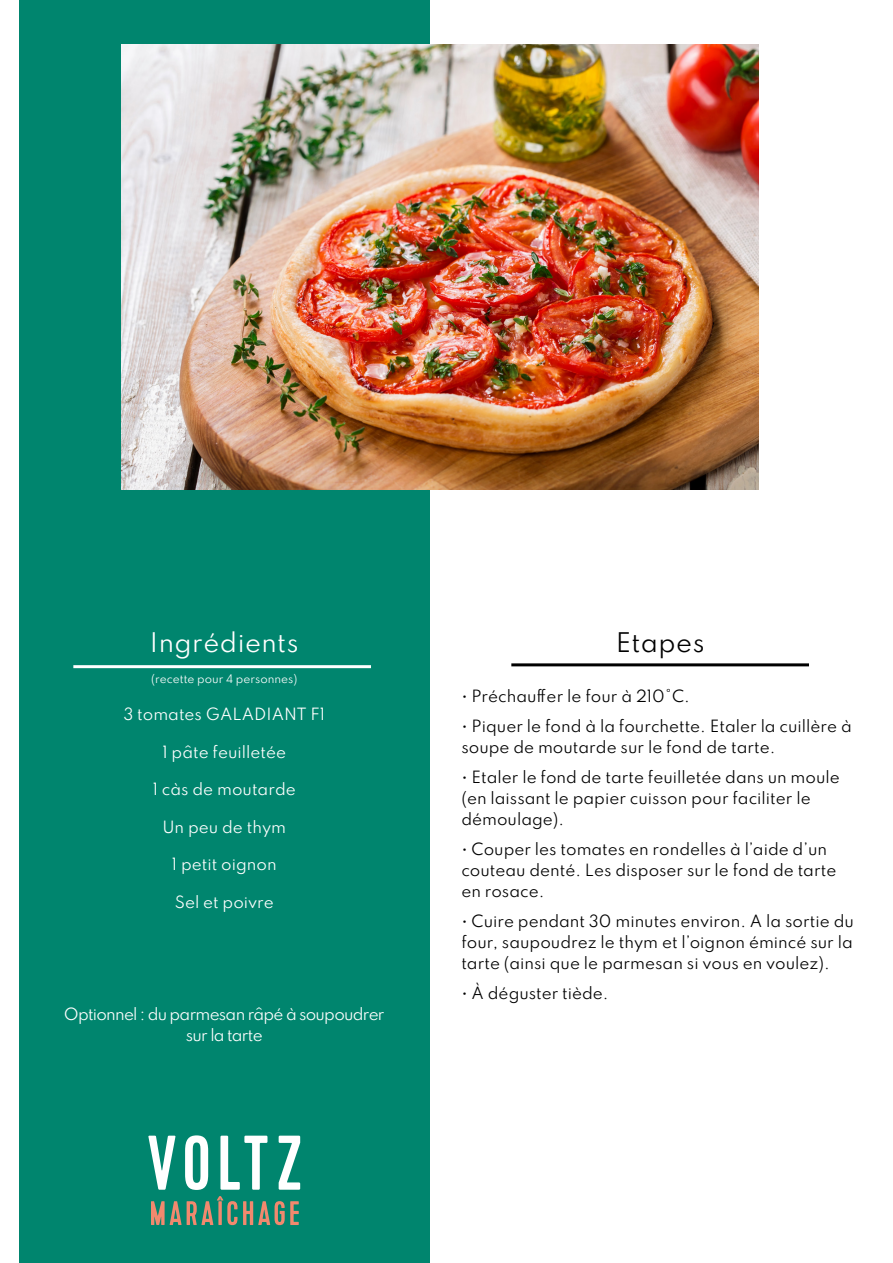
<style>
.page{position:relative;width:893px;height:1263px;background:#fff}
.page>*{position:absolute;margin:0;border:0;box-sizing:border-box;transform-origin:0 0}
.t1{font:24px "Spartan";letter-spacing:.02em;color:#fff}
.t2{font:24px "Spartan";letter-spacing:.02em;color:#000}
.t3{font:15px/21px "Spartan";color:#000}
.t4{font:15px "Spartan";color:#fff}
.t5{font:15px/21px "Spartan";letter-spacing:-.05em;color:#fff;text-align:center}
.t6{font:10.5px "Spartan";color:#fff}
</style>
<div class="page">
<div style="left:19px;top:0;width:410px;height:1263px;background:#00856e"></div>
<svg style="left:148px;top:1136px;width:28px;height:54px"></svg>
<svg style="left:185px;top:1135px;width:23px;height:55px"></svg>
<svg style="left:220px;top:1136px;width:47px;height:54px"></svg>
<svg style="left:279px;top:1136px;width:21px;height:54px"></svg>
<svg style="left:151px;top:1196px;width:86px;height:29px"></svg>
<svg style="left:243px;top:1201px;width:56px;height:24px"></svg>
<hr style="left:73px;top:665px;width:298px;height:3px;background:#fff">
<hr style="left:511px;top:663px;width:298px;height:3px;background:#000">
<img style="left:122px;top:44px;width:637px;height:446px">
<h1 class="t1" style="left:150px;top:624px;width:150px">Ingrédients</h1>
<p class="t6" style="left:151px;top:671px;width:148px">(recette pour 4 personnes)</p>
<p class="t4" style="left:123px;top:703px;width:203px">3 tomates GALADIANT F1</p>
<p class="t4" style="left:163px;top:740px;width:125px">1 pâte feuilletée</p>
<p class="t4" style="left:153px;top:778px;width:145px">1 càs de moutarde</p>
<p class="t4" style="left:162px;top:815px;width:125px">Un peu de thym</p>
<p class="t4" style="left:172px;top:853px;width:106px">1 petit oignon</p>
<p class="t4" style="left:175px;top:890px;width:101px">Sel et poivre</p>
<p class="t5" style="left:64px;top:1003px;width:322px">Optionnel : du parmesan râpé à soupoudrer sur la tarte</p>
<h1 class="t2" style="left:616px;top:624px;width:90px">Etapes</h1>
<p class="t3" style="left:461px;top:685px;width:230px">• Préchauffer le four à 210°C.</p>
<p class="t3" style="left:461px;top:715px;width:392px">• Piquer le fond à la fourchette. Etaler la cuillère à soupe de moutarde sur le fond de tarte.</p>
<p class="t3" style="left:461px;top:766px;width:380px">• Etaler le fond de tarte feuilletée dans un moule (en laissant le papier cuisson pour faciliter le démoulage).</p>
<p class="t3" style="left:461px;top:838px;width:376px">• Couper les tomates en rondelles à l’aide d’un couteau denté. Les disposer sur le fond de tarte en rosace.</p>
<p class="t3" style="left:461px;top:910px;width:394px;text-align:justify">• Cuire pendant 30 minutes environ. A la sortie du four, saupoudrez le thym et l’oignon émincé sur la tarte (ainsi que le parmesan si vous en voulez).</p>
<p class="t3" style="left:461px;top:982px;width:149px">• À déguster tiède.</p>
</div>
